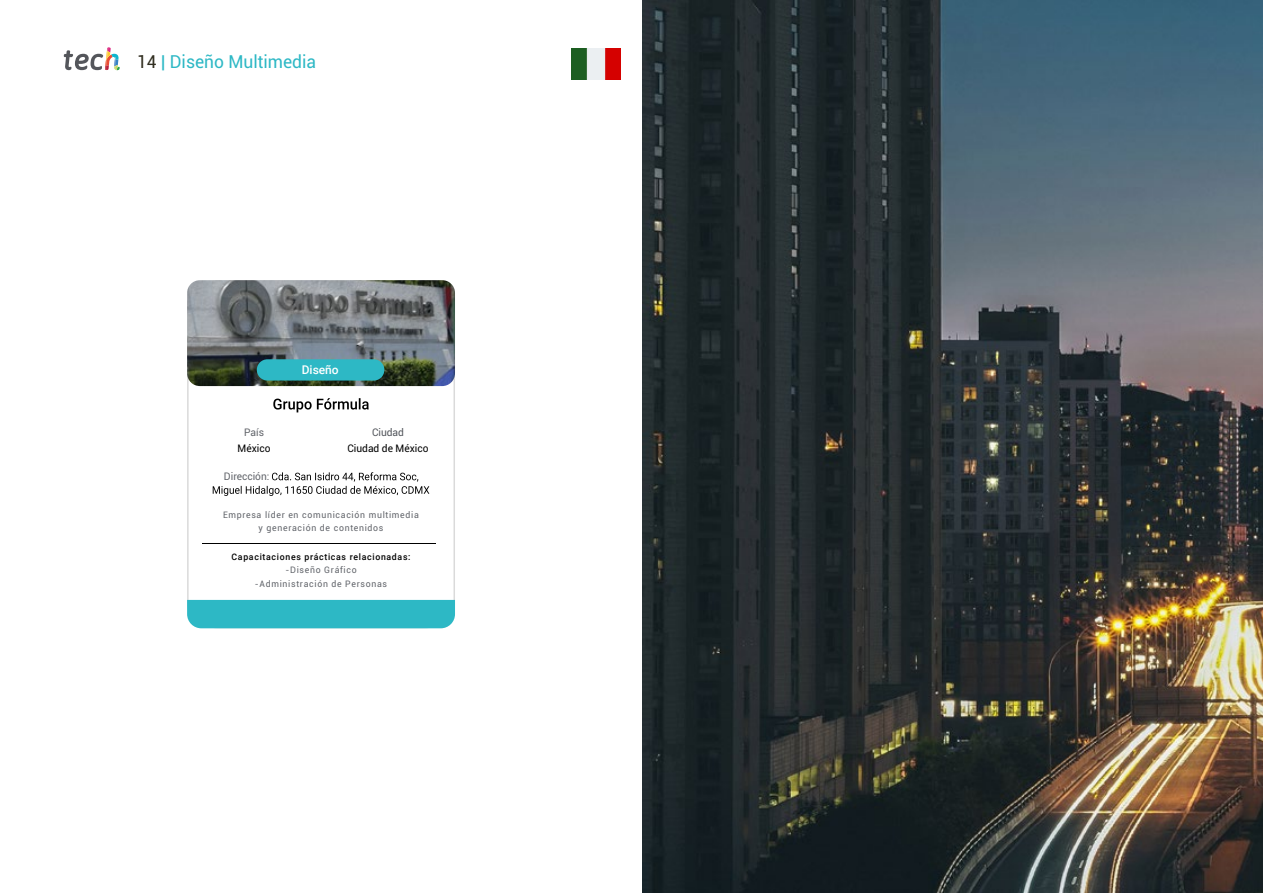
<style>
.page{position:relative;width:1263px;height:893px;background:#fff}
.page>*{position:absolute;margin:0;border:0;box-sizing:border-box;transform-origin:0 0}
.t1{font:18px "Roboto";color:#2db8c5}
.t2{font:500 12px "Roboto";color:#fff}
.t3{font:10.5px "Roboto";color:#000}
.t4{font:10.5px "Roboto";color:#61646a}
.t5{font:10.5px "Roboto";color:#52555b}
.t6{font:9px/13.5px "Roboto";letter-spacing:.08em;color:#61646a;text-align:center}
.t7{font:500 9px "Roboto";letter-spacing:.08em;color:#000}
.s1{color:#312e20}
</style>
<div class="page">
<img style="left:642px;top:0;width:621px;height:893px">
<svg style="left:64px;top:47px;width:56px;height:24px"></svg>
<img style="left:571px;top:49px;width:50px;height:30px">
<svg style="left:187px;top:386px;width:268px;height:243px"></svg>
<img style="left:187px;top:280px;width:268px;height:106px">
<div style="left:257px;top:359px;width:127px;height:22px;background:#2db8c5;border-radius:11px"></div>
<div style="left:187px;top:600px;width:268px;height:28px;background:#2db8c5"></div>
<hr style="left:202px;top:543px;width:234px;height:1px;background:#000">
<svg style="left:273px;top:398px;width:96px;height:14px"></svg>
<svg style="left:213px;top:472px;width:216px;height:24px"></svg>
<h1 class="t1" style="left:137px;top:49px;width:180px"><span class="s1">14</span> | Diseño Multimedia</h1>
<p class="t4" style="left:244px;top:425px;width:21px">País</p>
<p class="t3" style="left:238px;top:441px;width:34px">México</p>
<h2 class="t2" style="left:302px;top:362px;width:39px">Diseño</h2>
<p class="t5" style="left:372px;top:425px;width:33px">Ciudad</p>
<p class="t3" style="left:347px;top:441px;width:82px">Ciudad de México</p>
<p class="t4" style="left:224px;top:469px;width:47px">Dirección:</p>
<p class="t6" style="left:223px;top:508px;width:197px">Empresa líder en comunicación multimedia y generación de contenidos</p>
<p class="t7" style="left:232px;top:551px;width:180px">Capacitaciones prácticas relacionadas:</p>
<p class="t6" style="left:255px;top:563px;width:134px">-Diseño Gráfico -Administración de Personas</p>
</div>
